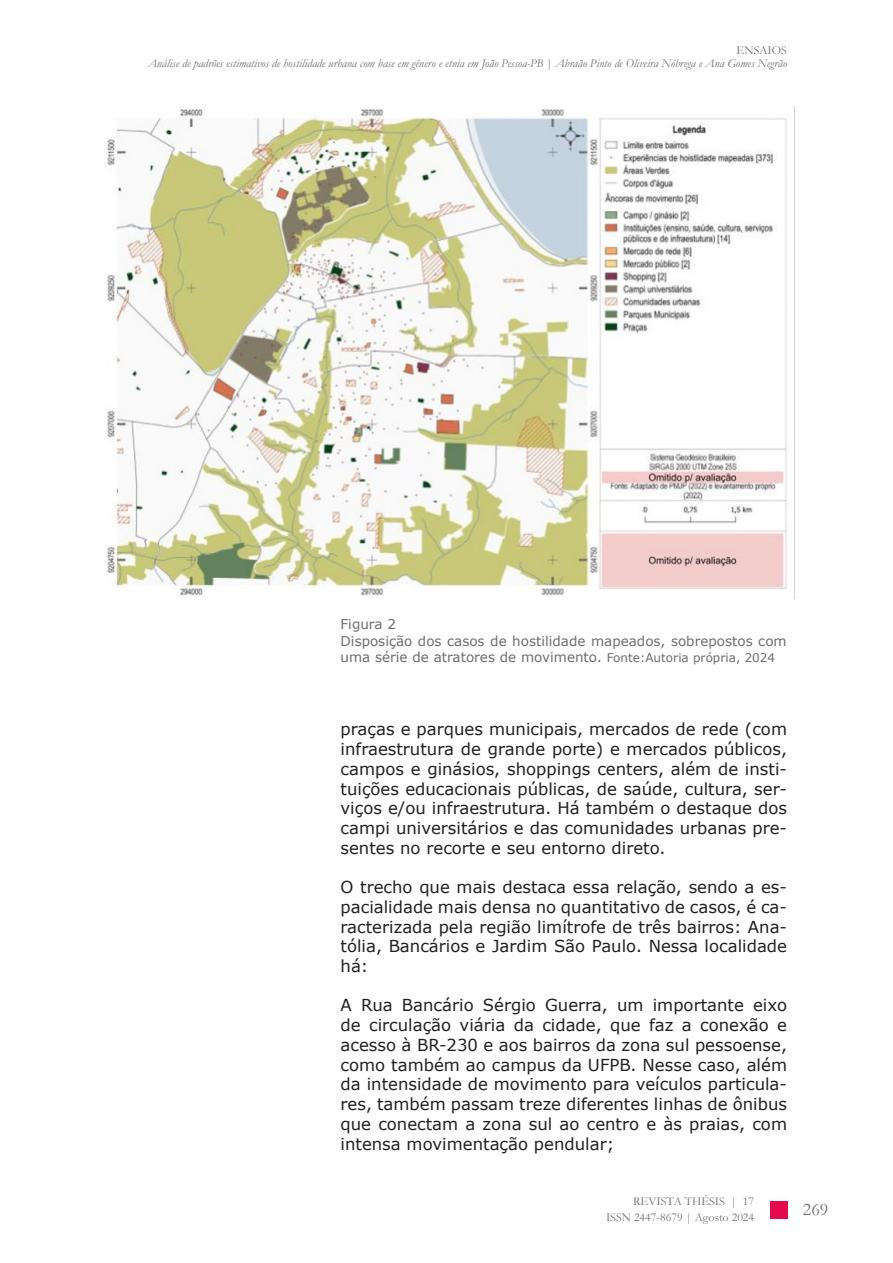
<style>
.page{position:relative;width:893px;height:1263px;background:#fff}
.page>*{position:absolute;margin:0;border:0;box-sizing:border-box;transform-origin:0 0}
.t1{font:18px "Garamond";color:#6d6f72}
.Artigos_-_Texto_att{font:16.5px/19.8px "Verdana";color:#231f20;text-align:justify}
.Legendas{font:13.5px/16.2px "Verdana";color:#6c6d70}
.t2{font:italic 12px/12.8px "Garamond";color:#6d6f72;text-align:right}
.t3{font:12px/16.2px "Garamond";color:#6d6f72;text-align:right}
.s1{font-style:normal}
.s2{font-size:12px}
</style>
<div class="page">
<div style="left:770px;top:1201px;width:17px;height:17px;background:#e50a4e"></div>
<img style="left:106px;top:107px;width:689px;height:491px">
<p class="t2" style="left:148px;top:44px;width:641px"><span class="s1">ENSAIOS<br></span>Análise de padrões estimativos de hostilidade urbana com base em gênero e etnia em João Pessoa-PB <span class="s1">|</span> Abraão Pinto de Oliveira Nóbrega e Ana Gomes Negrão</p>
<p class="Legendas" style="left:341px;top:617px;width:57px">Figura 2</p>
<p class="Legendas" style="left:341px;top:633px;width:448px">Disposição dos casos de hostilidade mapeados, sobrepostos com uma série de atratores de movimento. <span class="s2">Fonte:Autoria própria, 2024</span></p>
<p class="Artigos_-_Texto_att" style="left:341px;top:720px;width:448px">praças e parques municipais, mercados de rede (com infraestrutura de grande porte) e mercados públicos, campos e ginásios, shoppings centers, além de insti&shy;tuições educacionais públicas, de saúde, cultura, ser&shy;viços e/ou infraestrutura. Há também o destaque dos campi universitários e das comunidades urbanas pre&shy;sentes no recorte e seu entorno direto.</p>
<p class="Artigos_-_Texto_att" style="left:341px;top:877px;width:448px">O trecho que mais destaca essa relação, sendo a es&shy;pacialidade mais densa no quantitativo de casos, é ca&shy;racterizada pela região limítrofe de três bairros: Ana&shy;tólia, Bancários e Jardim São Paulo. Nessa localidade há:</p>
<p class="Artigos_-_Texto_att" style="left:341px;top:995px;width:448px">A Rua Bancário Sérgio Guerra, um importante eixo de circulação viária da cidade, que faz a conexão e acesso à BR-230 e aos bairros da zona sul pessoense, como também ao campus da UFPB. Nesse caso, além da intensidade de movimento para veículos particula&shy;res, também passam treze diferentes linhas de ônibus que conectam a zona sul ao centro e às praias, com intensa movimentação pendular;</p>
<p class="t3" style="left:606px;top:1193px;width:150px">REVISTA THÉSIS | 17<br>ISSN 2447-8679 | Agosto 2024</p>
<p class="t1" style="left:803px;top:1197px;width:27px">269</p>
</div>
